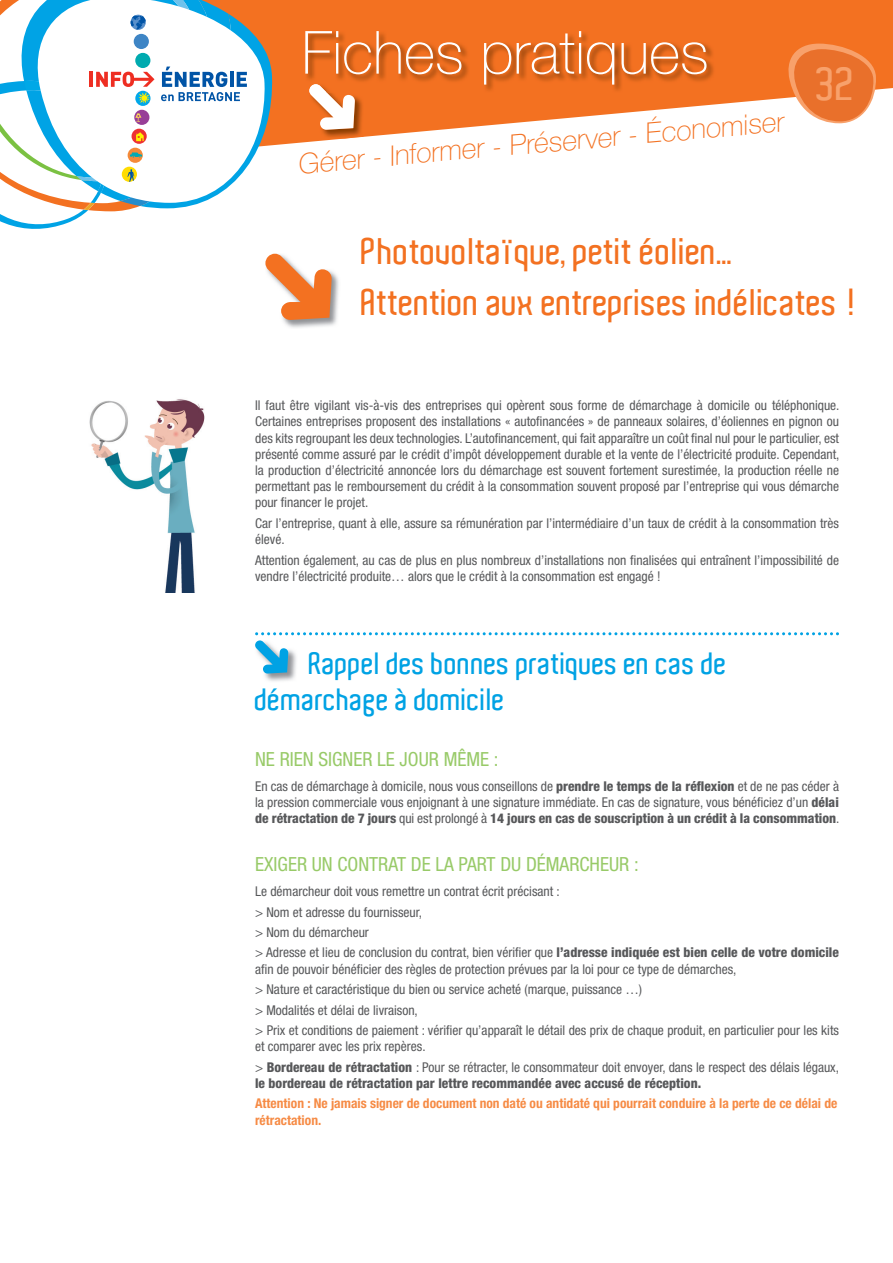
<style>
.page{position:relative;width:893px;height:1263px;background:#fff}
.page>*{position:absolute;margin:0;border:0;box-sizing:border-box;transform-origin:0 0}
.t1{font:100 59.55px "Helvetica Neue";color:#fff}
.t2{font:600 45px "Aldo";color:#f8a16b}
.t3{font:600 36px/51px "Aldo";color:#f37121}
.t4{font:600 30px/36px "Aldo";color:#00a2e4}
.t5{font:100 28.2px "Helvetica Neue";color:#f37121}
.t6{font:condensed 19.5px "Helvetica Neue";color:#98ca68}
.t7{font:condensed 13.5px/16.2px "Helvetica Neue";color:#57585a}
.t8{font:700 condensed 13.5px/16.2px "Helvetica Neue";color:#f68b45}
.t9{font:800 condensed 13.5px "Helvetica Neue";color:#57585a}
.s1{font-weight:800}
</style>
<div class="page">
<svg style="left:272px;top:0;width:621px;height:146px;fill:#f37121"></svg>
<img style="left:309px;top:93px;width:55px;height:46px">
<svg style="left:309px;top:93px;width:46px;height:37px"></svg>
<img style="left:305px;top:30px;width:410px;height:63px">
<img style="left:309px;top:84px;width:18px;height:9px">
<svg style="left:0;top:0;width:272px;height:229px"></svg>
<svg style="left:785px;top:44px;width:92px;height:79px;background:#ef894d"></svg>
<img style="left:265px;top:674px;width:31px;height:7px">
<svg style="left:255px;top:632px;width:584px;height:42px"></svg>
<img style="left:283px;top:272px;width:56px;height:56px">
<svg style="left:265px;top:254px;width:67px;height:66px"></svg>
<img style="left:89px;top:399px;width:116px;height:193px">
<h1 class="t1" style="left:302px;top:18px;width:409px">Fiches pratiques</h1>
<h3 class="t5" style="left:297px;top:148px;width:489px;rotate:-5deg">Gérer - Informer - Préserver - Économiser</h3>
<h2 class="t2" style="left:816px;top:58px;width:41px">32</h2>
<h3 class="t3" style="left:361px;top:226px;width:496px">Photovoltaïque, petit éolien…<br>Attention aux entreprises indélicates !</h3>
<p class="t7" style="left:255px;top:397px;width:586px;text-align:justify">Il faut être vigilant vis-à-vis des entreprises qui opèrent sous forme de démarchage à domicile ou téléphonique.<br>Certaines entreprises proposent des installations « autofinancées » de panneaux solaires, d’éoliennes en pignon ou des kits regroupant les deux technologies. L’autofinancement, qui fait apparaître un coût final nul pour le particulier, est présenté comme assuré par le crédit d’impôt développement durable et la vente de l’électricité produite. Cependant, la production d’électricité annoncée lors du démarchage est souvent fortement surestimée, la production réelle ne permettant pas le remboursement du crédit à la consommation souvent proposé par l’entreprise qui vous démarche pour financer le projet.</p>
<p class="t7" style="left:255px;top:515px;width:585px">Car l’entreprise, quant à elle, assure sa rémunération par l’intermédiaire d’un taux de crédit à la consommation très élevé.</p>
<p class="t7" style="left:255px;top:552px;width:585px">Attention également, au cas de plus en plus nombreux d’installations non finalisées qui entraînent l’impossibilité de vendre l’électricité produite… alors que le crédit à la consommation est engagé !</p>
<h3 class="t4" style="left:255px;top:645px;width:474px;text-indent:54px">Rappel des bonnes pratiques en cas de démarchage à domicile</h3>
<h3 class="t6" style="left:255px;top:748px;width:245px">NE RIEN SIGNER LE JOUR MÊME :</h3>
<p class="t7" style="left:255px;top:778px;width:586px;text-align:justify">En cas de démarchage à domicile, nous vous conseillons de <span class="s1">prendre le temps de la réflexion</span> et de ne pas céder à la pression commerciale vous enjoignant à une signature immédiate. En cas de signature, vous bénéficiez d’un <span class="s1">délai de rétractation de 7 jours</span> qui est prolongé à <span class="s1">14 jours en cas de souscription à un crédit à la consommation</span>.</p>
<h3 class="t6" style="left:255px;top:853px;width:385px">EXIGER UN CONTRAT DE LA PART DU DÉMARCHEUR :</h3>
<p class="t7" style="left:255px;top:881px;width:585px;line-height:20.4px">Le démarcheur doit vous remettre un contrat écrit précisant :<br>&gt; Nom et adresse du fournisseur,<br>&gt; Nom du démarcheur<br>&gt; Adresse et lieu de conclusion du contrat, bien vérifier que <span class="s1">l’adresse indiquée est bien celle de votre domicile</span></p>
<p class="t7" style="left:255px;top:958px;width:585px;line-height:20.4px">afin de pouvoir bénéficier des règles de protection prévues par la loi pour ce type de démarches,<br>&gt; Nature et caractéristique du bien ou service acheté (marque, puissance …)<br>&gt; Modalités et délai de livraison,<br>&gt; Prix et conditions de paiement : vérifier qu’apparaît le détail des prix de chaque produit, en particulier pour les kits</p>
<p class="t7" style="left:255px;top:1036px;width:585px;line-height:20.4px">et comparer avec les prix repères.<br>&gt; <span class="s1">Bordereau de rétractation</span> : Pour se rétracter, le consommateur doit envoyer, dans le respect des délais légaux,</p>
<p class="t9" style="left:255px;top:1075px;width:447px">le bordereau de rétractation par lettre recommandée avec accusé de réception.</p>
<p class="t8" style="left:255px;top:1095px;width:584px">Attention : Ne jamais signer de document non daté ou antidaté qui pourrait conduire à la perte de ce délai de rétractation.</p>
</div>
